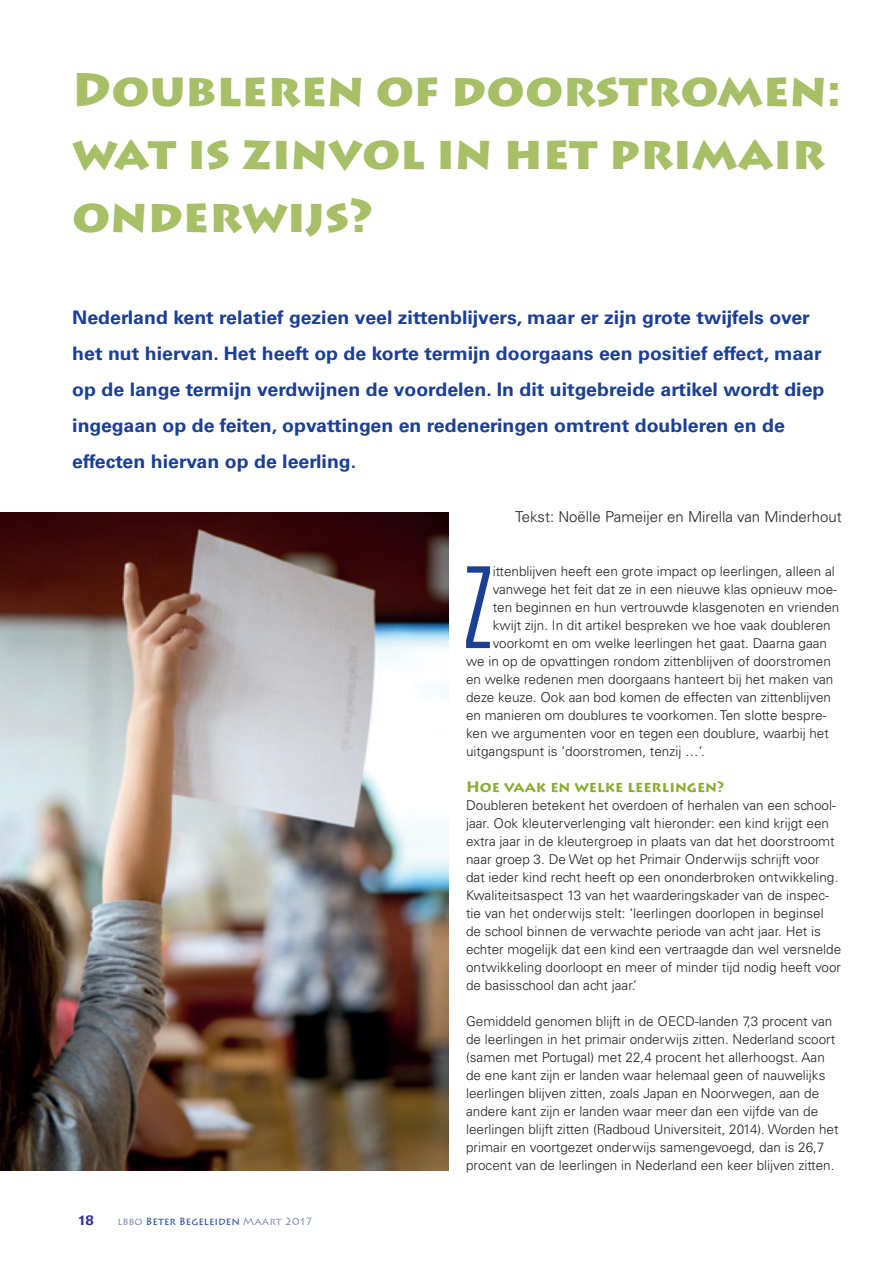
<style>
.page{position:relative;width:893px;height:1263px;background:#fff}
.page>*{position:absolute;margin:0;border:0;box-sizing:border-box;transform-origin:0 0}
.t1{font:300 ultra-condensed 113.25px "Univers LT Std";color:#1b3f94}
.t2{font:900 46.5px/63px "Lithos Pro";color:#a7bf66}
.t3{font:700 18.6px/36px "Univers LT Std";color:#1b3f94;scale:1.05 1}
.t4{font:300 15px "Univers LT Std";color:#231f20}
.t5{font:700 15px "Lithos Pro";color:#88ac2e}
.t6{font:300 13.5px/18px "Univers LT Std";color:#231f20}
.t7{font:700 13.5px "Lithos Pro";color:#2b3291}
.t8{font:10.5px "Lithos Pro";color:#1b3f94}
.s1{color:#8287bf}
</style>
<div class="page">
<img style="left:0;top:512px;width:448px;height:658px">
<h2 class="t2" style="left:72px;top:60px;width:770px">Doubleren of doorstromen: wat is zinvol in het primair onderwijs?</h2>
<p class="t3" style="left:72px;top:300px;width:718px">Nederland kent relatief gezien veel zittenblijvers, maar er zijn grote twijfels over het nut hiervan. Het heeft op de korte termijn doorgaans een positief effect, maar op de lange termijn verdwijnen de voordelen. In dit uitgebreide artikel wordt diep ingegaan op de feiten, opvattingen en redeneringen omtrent doubleren en de effecten hiervan op de leerling.</p>
<p class="t4" style="left:515px;top:508px;width:328px">Tekst: Noëlle Pameijer en Mirella van Minderhout</p>
<p class="t7" style="left:76px;top:1213px;width:20px">18</p>
<p class="t8" style="left:117px;top:1216px;width:197px"><span class="s1">lbbo</span> Beter Begeleiden <span class="s1">Maart 2017</span></p>
<h1 class="t1" style="left:463px;top:549px;width:31px">Z</h1>
<p class="t6" style="left:493px;top:562px;width:343px">ittenblijven heeft een grote impact op leerlingen, alleen al</p>
<p class="t6" style="left:493px;top:580px;width:346px">vanwege het feit dat ze in een nieuwe klas opnieuw moe-</p>
<p class="t6" style="left:493px;top:598px;width:348px">ten beginnen en hun vertrouwde klasgenoten en vrienden</p>
<p class="t6" style="left:493px;top:616px;width:340px">kwijt zijn. In dit artikel bespreken we hoe vaak doubleren</p>
<p class="t6" style="left:493px;top:634px;width:336px">voorkomt en om welke leerlingen het gaat. Daarna gaan</p>
<p class="t6" style="left:466px;top:652px;width:366px">we in op de opvattingen rondom zittenblijven of doorstromen</p>
<p class="t6" style="left:466px;top:670px;width:369px">en welke redenen men doorgaans hanteert bij het maken van</p>
<p class="t6" style="left:466px;top:688px;width:366px">deze keuze. Ook aan bod komen de effecten van zittenblijven</p>
<p class="t6" style="left:466px;top:706px;width:362px">en manieren om doublures te voorkomen. Ten slotte bespre-</p>
<p class="t6" style="left:466px;top:724px;width:364px">ken we argumenten voor en tegen een doublure, waarbij het</p>
<p class="t6" style="left:466px;top:742px;width:240px">uitgangspunt is ‘doorstromen, tenzij …’.</p>
<p class="t5" style="left:466px;top:778px;width:260px">Hoe vaak en welke leerlingen?</p>
<p class="t6" style="left:466px;top:796px;width:377px">Doubleren betekent het overdoen of herhalen van een school&shy;jaar. Ook kleuterverlenging valt hieronder: een kind krijgt een extra jaar in de kleutergroep in plaats van dat het doorstroomt naar groep 3. De Wet op het Primair Onderwijs schrijft voor dat ieder kind recht heeft op een ononderbroken ontwikkeling.<br>Kwaliteitsaspect 13 van het waarderingskader van de inspec&shy;tie van het onderwijs stelt: ‘leerlingen doorlopen in beginsel de school binnen de verwachte periode van acht jaar. Het is echter mogelijk dat een kind een vertraagde dan wel versnelde ontwikkeling doorloopt en meer of minder tijd nodig heeft voor de basisschool dan acht jaar.’</p>
<p class="t6" style="left:466px;top:1012px;width:374px">Gemiddeld genomen blijft in de OECD-landen 7,3 procent van de leerlingen in het primair onderwijs zitten. Nederland scoort (samen met Portugal) met 22,4 procent het allerhoogst. Aan de ene kant zijn er landen waar helemaal geen of nauwelijks leerlingen blijven zitten, zoals Japan en Noorwegen, aan de andere kant zijn er landen waar meer dan een vijfde van de leerlingen blijft zitten (Radboud Universiteit, 2014). Worden het primair en voortgezet onderwijs samengevoegd, dan is 26,7 procent van de leerlingen in Nederland een keer blijven zitten.</p>
</div>
